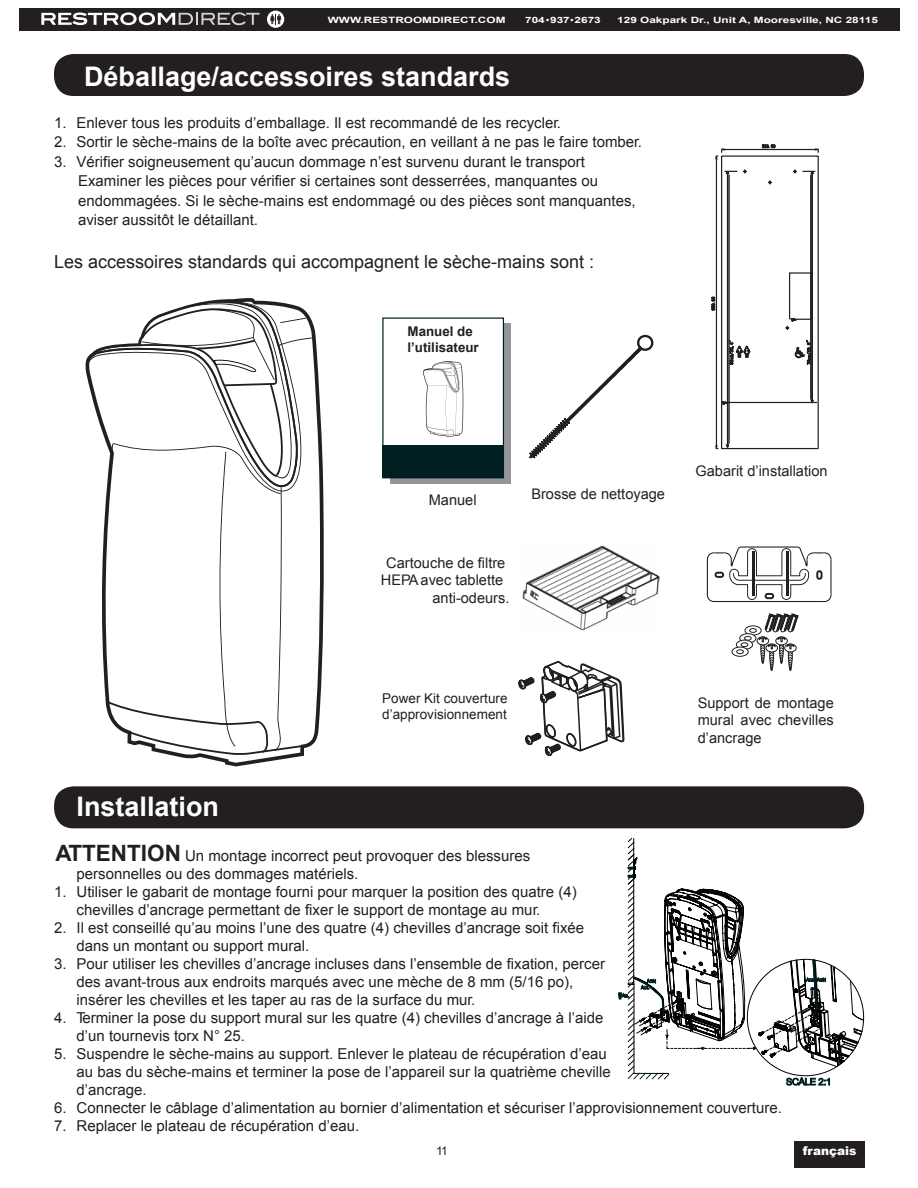
<style>
.page{position:relative;width:918px;height:1188px;background:#fff}
.page>*{position:absolute;margin:0;border:0;box-sizing:border-box;transform-origin:0 0}
.ParaStyle01-Leading{font:700 27px "Arial";color:#fff}
.ParaStyle03-Leading{font:18px "Arial";color:#231f20}
.ParaStyle01-Leading-2{font:15px/18px "Arial";color:#231f20}
.ParaStyle38-Leading{font:15px/19.5px "Arial";color:#231f20}
.ParaStyle21-Leading{font:15px "Arial";color:#231f20}
.ParaStyle01-Leading-3{font:14.55px/17.5px "Arial";color:#231f20;text-align:center}
.ParaStyle04-Leading{font:14.55px/17.5px "Arial";color:#231f20;text-align:justify}
.ParaStyle39-Leading{font:14.55px "Arial";color:#231f20}
.ParaStyle01-Leading-4{font:13.5px/16.2px "Arial";color:#231f20}
.ParaStyle01-Leading-5{font:700 13.35px/16px "Arial";color:#231f20}
.ParaStyle04-Leading-2{font:900 12px "Arial";color:#fff}
.ParaStyle04-Leading-3{font:12px "Arial";color:#231f20}
.t1{font:700 8.7px "Arial";color:#fff;scale:1.36 1}
.s1{font-weight:700;font-size:22.5px}
</style>
<div class="page">
<div style="left:795px;top:1141px;width:70px;height:27px;background:#231f20"></div>
<div style="left:54px;top:54px;width:810px;height:42px;background:#231f20;border-radius:20px"></div>
<svg style="left:85px;top:298px;width:239px;height:468px"></svg>
<svg style="left:87px;top:301px;width:227px;height:454px"></svg>
<svg style="left:707px;top:546px;width:125px;height:56px"></svg>
<svg style="left:731px;top:613px;width:68px;height:58px"></svg>
<svg style="left:712px;top:145px;width:107px;height:305px"></svg>
<div style="left:390px;top:323px;width:121px;height:160px;background:#939598"></div>
<div style="left:382px;top:318px;width:122px;height:160px;background:#fff;border:1px solid #001f20"></div>
<div style="left:382px;top:445px;width:122px;height:33px;background:#001f20"></div>
<svg style="left:423px;top:361px;width:40px;height:76px"></svg>
<div style="left:54px;top:786px;width:810px;height:42px;background:#231f20;border-radius:20px"></div>
<svg style="left:518px;top:661px;width:107px;height:95px"></svg>
<svg style="left:529px;top:334px;width:125px;height:125px"></svg>
<svg style="left:618px;top:838px;width:247px;height:248px"></svg>
<img style="left:523px;top:546px;width:137px;height:85px">
<div style="left:19px;top:8px;width:881px;height:23px;background:#231f20"></div>
<svg style="left:41px;top:12px;width:219px;height:13px"></svg>
<svg style="left:267px;top:11px;width:17px;height:17px"></svg>
<svg style="left:270px;top:14px;width:11px;height:10px"></svg>
<p class="t1" style="left:328px;top:13px;width:132px">WWW.RESTROOMDIRECT.COM</p>
<p class="t1" style="left:525px;top:13px;width:57px">704•937•2673</p>
<p class="t1" style="left:617px;top:13px;width:193px">129 Oakpark Dr., Unit A, Mooresville, NC 28115</p>
<p class="ParaStyle01-Leading" style="left:84px;top:58px;width:428px">Déballage/accessoires standards</p>
<p class="ParaStyle01-Leading-2" style="left:54px;top:113px;width:508px">1. Enlever tous les produits d’emballage. Il est recommandé de les recycler.</p>
<p class="ParaStyle38-Leading" style="left:54px;top:132px;width:589px">2. Sortir le sèche-mains de la boîte avec précaution, en veillant à ne pas le faire tomber.</p>
<p class="ParaStyle38-Leading" style="left:78px;top:152px;width:559px;text-indent:-24px">3. Vérifier soigneusement qu’aucun dommage n’est survenu durant le transport Examiner les pièces pour vérifier si certaines sont desserrées, manquantes ou endommagées. Si le sèche-mains est endommagé ou des pièces sont manquantes, aviser aussitôt le détaillant.</p>
<p class="ParaStyle03-Leading" style="left:54px;top:250px;width:542px">Les accessoires standards qui accompagnent le sèche-mains sont :</p>
<p class="ParaStyle01-Leading-5" style="left:408px;top:324px;width:73px">Manuel de l’utilisateur</p>
<p class="ParaStyle01-Leading-3" style="left:429px;top:491px;width:49px">Manuel</p>
<p class="ParaStyle01-Leading-3" style="left:381px;top:554px;width:126px">Cartouche de filtre<br>HEPA avec tablette</p>
<p class="ParaStyle39-Leading" style="left:433px;top:588px;width:78px">anti-odeurs.</p>
<p class="ParaStyle01-Leading-3" style="left:531px;top:485px;width:135px">Brosse de nettoyage</p>
<p class="ParaStyle01-Leading-3" style="left:696px;top:463px;width:134px">Gabarit d’installation</p>
<p class="ParaStyle01-Leading-4" style="left:382px;top:690px;width:127px">Power Kit couverture d’approvisionnement</p>
<p class="ParaStyle04-Leading" style="left:698px;top:694px;width:138px">Support de montage mural avec chevilles d’ancrage</p>
<p class="ParaStyle01-Leading" style="left:77px;top:789px;width:144px">Installation</p>
<p class="ParaStyle21-Leading" style="left:56px;top:846px;width:476px"><span class="s1">ATTENTION</span> Un montage incorrect peut provoquer des blessures</p>
<p class="ParaStyle01-Leading-2" style="left:77px;top:865px;width:283px">personnelles ou des dommages matériels.</p>
<p class="ParaStyle01-Leading-2" style="left:77px;top:883px;width:502px;text-indent:-22px">1. Utiliser le gabarit de montage fourni pour marquer la position des quatre (4) chevilles d’ancrage permettant de fixer le support de montage au mur.</p>
<p class="ParaStyle01-Leading-2" style="left:77px;top:919px;width:509px;text-indent:-23px">2. Il est conseillé qu’au moins l’une des quatre (4) chevilles d’ancrage soit fixée dans un montant ou support mural.</p>
<p class="ParaStyle01-Leading-2" style="left:77px;top:955px;width:530px;text-indent:-23px">3. Pour utiliser les chevilles d’ancrage incluses dans l’ensemble de fixation, percer des avant-trous aux endroits marqués avec une mèche de 8 mm (5/16 po), insérer les chevilles et les taper au ras de la surface du mur.</p>
<p class="ParaStyle01-Leading-2" style="left:77px;top:1009px;width:528px;text-indent:-22px">4. Terminer la pose du support mural sur les quatre (4) chevilles d’ancrage à l’aide d’un tournevis torx N° 25.</p>
<p class="ParaStyle01-Leading-2" style="left:77px;top:1045px;width:536px;text-indent:-22px">5. Suspendre le sèche-mains au support. Enlever le plateau de récupération d’eau au bas du sèche-mains et terminer la pose de l’appareil sur la quatrième cheville d’ancrage.</p>
<p class="ParaStyle01-Leading-2" style="left:54px;top:1099px;width:729px">6. Connecter le câblage d’alimentation au bornier d’alimentation et sécuriser l’approvisionnement couverture.</p>
<p class="ParaStyle01-Leading-2" style="left:54px;top:1117px;width:307px">7. Replacer le plateau de récupération d’eau.</p>
<p class="ParaStyle04-Leading-3" style="left:436px;top:1143px;width:13px">11</p>
<p class="ParaStyle04-Leading-2" style="left:803px;top:1142px;width:55px">français</p>
</div>
